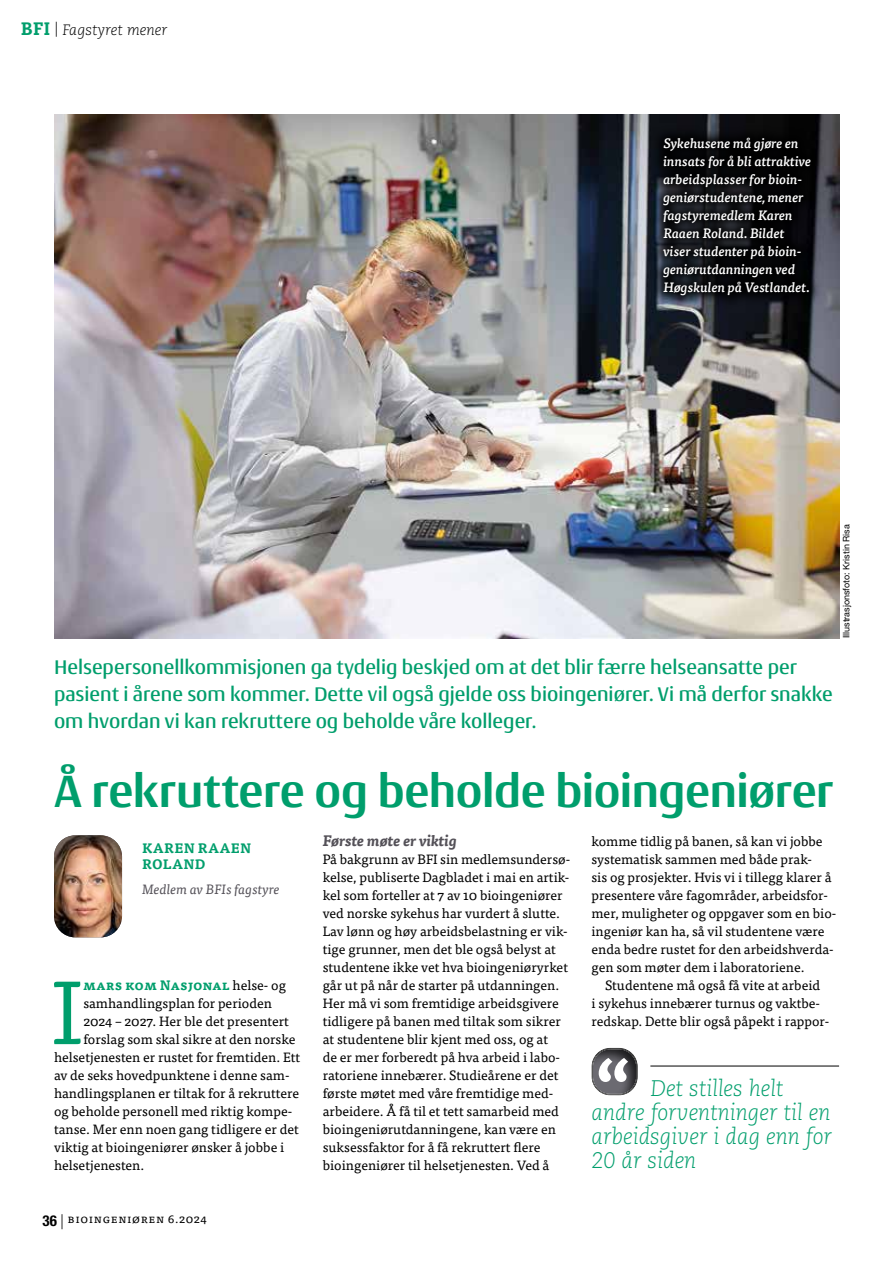
<style>
.page{position:relative;width:893px;height:1263px;background:#fff}
.page>*{position:absolute;margin:0;border:0;box-sizing:border-box;transform-origin:0 0}
.t1{font:300 99.75px "Urbana";color:#009e6c}
.t2{font:700 48px "Conto";letter-spacing:-.01em;color:#009e6c}
.t3{font:italic 300 22.5px/24px "Caecilia LT Std";color:#009e6c;scale:.96 1}
.t4{font:500 21px/27px "Conto";color:#009e6c}
.t5{font:italic 300 15px "Caecilia LT Std";color:#000}
.t6{font:italic 700 15px "Tisa Pro";color:#545158}
.t7{font:13.5px/18px "Tisa Pro";color:#000}
.t8{font:italic 500 13.5px/18px "Tisa Pro";color:#fff}
.t9{font:700 13.5px/16.5px "Tisa Pro";letter-spacing:.005em;color:#009e6c}
.t10{font:italic 13.5px "Tisa Pro";color:#545158}
.t11{font:12px "Tisa Pro";letter-spacing:.05em;color:#000}
.t12{font:9px "Helvetica Neue LT Pro";color:#000}
.s1{font-weight:800;font-style:normal;font-size:18px;color:#009e6c}
.s2{font-weight:400;color:#000}
.s3{font-family:"Helvetica Neue LT Pro";font-weight:700;font-stretch:condensed;font-size:15px}
.s4{font-family:"Helvetica Neue LT Pro";font-weight:300;font-size:15px}
</style>
<div class="page">
<img style="left:54px;top:835px;width:68px;height:102px">
<hr style="left:650px;top:1066px;width:189px;height:1px;background:#000">
<div style="left:589px;top:1046px;width:49px;height:51px;background:#000;opacity:.75"></div>
<svg style="left:591px;top:1048px;width:47px;height:47px"></svg>
<img style="left:54px;top:115px;width:785px;height:523px">
<svg style="left:650px;top:125px;width:174px;height:184px;background:#0f1014"></svg>
<p class="t5" style="left:21px;top:21px;width:148px"><span class="s1">BFI</span> | Fagstyret mener</p>
<p class="t8" style="left:663px;top:134px;width:150px">Sykehusene må gjøre en innsats for å bli attraktive arbeidsplasser for bioin&shy;geniørstudentene, mener fagstyremedlem Karen<br>Raaen Roland. Bildet viser studenter på bioin&shy;geniørutdanningen ved<br>Høgskulen på Vestlandet.</p>
<h3 class="t4" style="left:54px;top:652px;width:780px">Helsepersonellkommisjonen ga tydelig beskjed om at det blir færre helseansatte per pasient i årene som kommer. Dette vil også gjelde oss bioingeniører. Vi må derfor snakke om hvordan vi kan rekruttere og beholde våre kolleger.</h3>
<h2 class="t2" style="left:54px;top:760px;width:781px">Å rekruttere og beholde bioingeniører</h2>
<p class="t12" style="left:841px;top:638px;width:115px;rotate:-90deg">Illustrasjonsfoto: Kristin Risa</p>
<p class="t9" style="left:142px;top:839px;width:111px">KAREN RAAEN<br>ROLAND</p>
<p class="t10" style="left:142px;top:880px;width:139px">Medlem av BFIs fagstyre</p>
<h1 class="t1" style="left:51px;top:961px;width:33px">I</h1>
<p class="t9" style="left:83px;top:976px;width:204px">mars kom Nasjonal <span class="s2">helse- og</span></p>
<p class="t7" style="left:83px;top:993px;width:190px">samhandlingsplan for perioden</p>
<p class="t7" style="left:83px;top:1011px;width:207px">2024 – 2027. Her ble det presentert</p>
<p class="t7" style="left:83px;top:1029px;width:214px">forslag som skal sikre at den norske</p>
<p class="t7" style="left:54px;top:1047px;width:248px">helsetjenesten er rustet for fremtiden. Ett</p>
<p class="t7" style="left:54px;top:1065px;width:237px">av de seks hovedpunktene i denne sam-</p>
<p class="t7" style="left:54px;top:1083px;width:247px">handlingsplanen er tiltak for å rekruttere</p>
<p class="t7" style="left:54px;top:1101px;width:240px">og beholde personell med riktig kompe-</p>
<p class="t7" style="left:54px;top:1119px;width:246px">tanse. Mer enn noen gang tidligere er det</p>
<p class="t7" style="left:54px;top:1137px;width:232px">viktig at bioingeniører ønsker å jobbe i</p>
<p class="t7" style="left:54px;top:1155px;width:92px">helsetjenesten.</p>
<p class="t11" style="left:43px;top:1209px;width:166px"><span class="s3">36</span> <span class="s4">|</span> Bioingeniøren 6.2024</p>
<p class="t6" style="left:323px;top:829px;width:135px">Første møte er viktig</p>
<p class="t7" style="left:323px;top:849px;width:249px">På bakgrunn av BFI sin medlemsundersø&shy;kelse, publiserte Dagbladet i mai en artik&shy;kel som forteller at 7 av 10 bioingeniører ved norske sykehus har vurdert å slutte.<br>Lav lønn og høy arbeidsbelastning er vik&shy;tige grunner, men det ble også belyst at studentene ikke vet hva bioingeniøryrket går ut på når de starter på utdanningen.<br>Her må vi som fremtidige arbeidsgivere tidligere på banen med tiltak som sikrer at studentene blir kjent med oss, og at<br>de er mer forberedt på hva arbeid i labo&shy;ratoriene innebærer. Studieårene er det første møtet med våre fremtidige med&shy;arbeidere. Å få til et tett samarbeid med bioingeniørutdanningene, kan være en suksessfaktor for å få rekruttert flere bioingeniører til helsetjenesten. Ved å</p>
<p class="t7" style="left:591px;top:831px;width:246px">komme tidlig på banen, så kan vi jobbe systematisk sammen med både prak-<br>sis og prosjekter. Hvis vi i tillegg klarer å presentere våre fagområder, arbeidsfor&shy;mer, muligheter og oppgaver som en bio&shy;ingeniør kan ha, så vil studentene være enda bedre rustet for den arbeidshverda&shy;gen som møter dem i laboratoriene.</p>
<p class="t7" style="left:591px;top:975px;width:239px;text-indent:14px">Studentene må også få vite at arbeid<br>i sykehus innebærer turnus og vaktbe&shy;redskap. Dette blir også påpekt i rappor-</p>
<h3 class="t3" style="left:591px;top:1077px;width:252px;text-indent:59px">Det stilles helt andre forventninger til en arbeidsgiver i dag enn for<br>20 år siden</h3>
</div>
